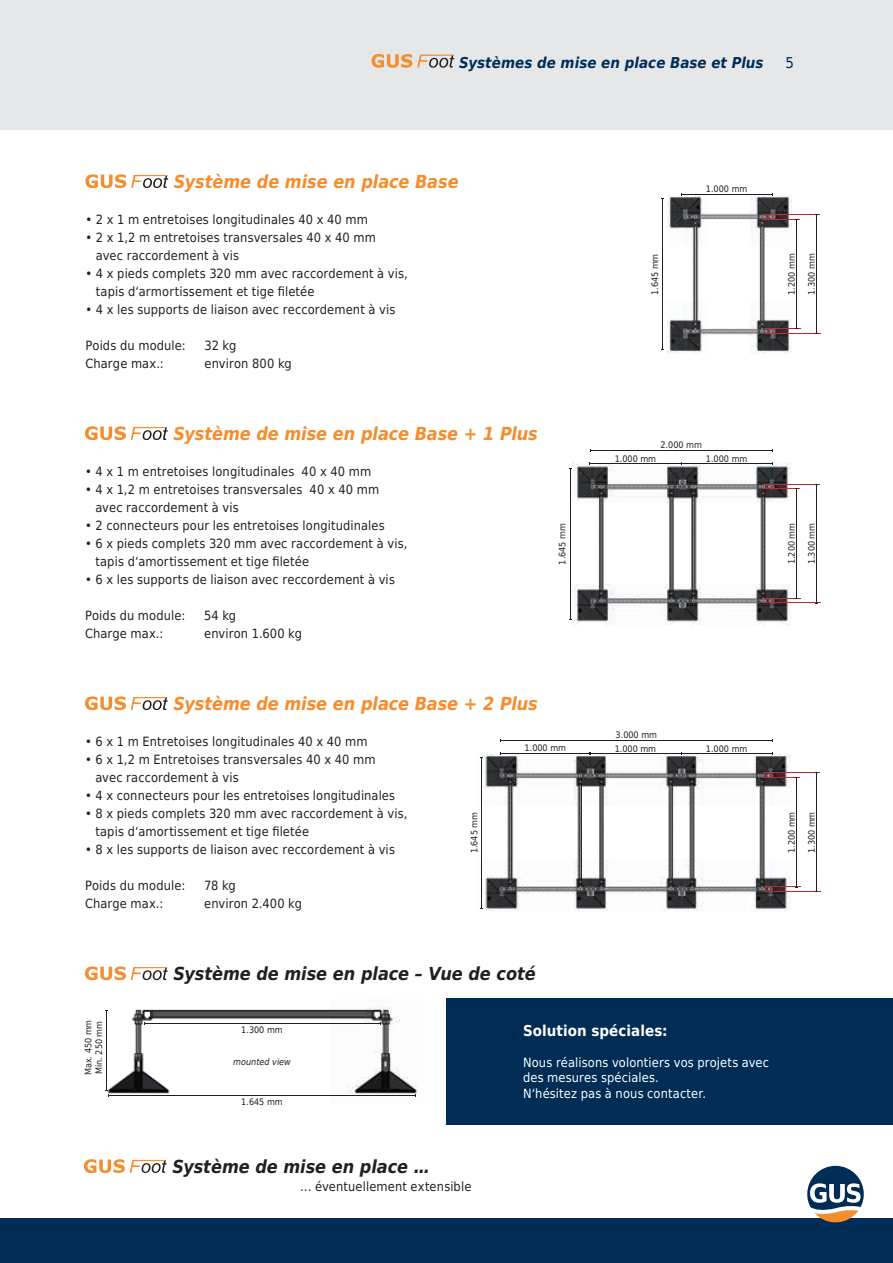
<style>
.page{position:relative;width:893px;height:1263px;background:#fff}
.page>*{position:absolute;margin:0;border:0;box-sizing:border-box;transform-origin:0 0}
.t1{font:italic 700 18px "DejaVu Sans Condensed";letter-spacing:-.005em;color:#f68c2b}
.t2{font:italic 700 18px "DejaVu Sans Condensed";letter-spacing:-.005em;color:#231f20}
.t3{font:italic 700 15px "DejaVu Sans Condensed";color:#002d56}
.t4{font:700 15px "DejaVu Sans Condensed";letter-spacing:.005em;color:#fff}
.t5{font:15px "DejaVu Sans Condensed";color:#002d56}
.t6{font:12.75px/18px "DejaVu Sans Condensed";letter-spacing:.01em;color:#231f20}
.t7{font:12.75px/15.3px "DejaVu Sans Condensed";letter-spacing:.01em;color:#fff}
.t8{font:9px/13.6px "DejaVu Sans Condensed";color:#231f20}
.t9{font:italic 9px "DejaVu Sans Condensed";color:#231f20}
</style>
<div class="page">
<div style="left:0;top:1218px;width:893px;height:45px;background:#002d56"></div>
<svg style="left:807px;top:1166px;width:57px;height:56px"></svg>
<div style="left:0;top:0;width:893px;height:130px;background:#e6e7e9"></div>
<svg style="left:372px;top:54px;width:82px;height:14px"></svg>
<img style="left:572px;top:462px;width:219px;height:163px">
<svg style="left:85px;top:174px;width:83px;height:14px"></svg>
<svg style="left:85px;top:426px;width:83px;height:14px"></svg>
<svg style="left:85px;top:696px;width:83px;height:14px"></svg>
<svg style="left:85px;top:966px;width:83px;height:14px"></svg>
<div style="left:446px;top:998px;width:447px;height:126px;background:#002d56"></div>
<img style="left:480px;top:754px;width:311px;height:157px">
<hr style="left:482px;top:757px;width:1px;height:151px;background:#231f20">
<hr style="left:570px;top:468px;width:1px;height:151px;background:#231f20">
<hr style="left:501px;top:740px;width:271px;height:1px;background:#231f20">
<hr style="left:501px;top:753px;width:89px;height:1px;background:#231f20">
<hr style="left:590px;top:753px;width:91px;height:1px;background:#231f20">
<hr style="left:681px;top:753px;width:91px;height:1px;background:#231f20">
<hr style="left:764px;top:891px;width:57px;height:1px;background:#d1232a">
<hr style="left:764px;top:603px;width:57px;height:1px;background:#d1232a">
<hr style="left:764px;top:887px;width:37px;height:1px;background:#d1232a">
<hr style="left:764px;top:598px;width:37px;height:1px;background:#d1232a">
<hr style="left:763px;top:773px;width:56px;height:1px;background:#d1232a">
<hr style="left:763px;top:484px;width:56px;height:1px;background:#d1232a">
<hr style="left:763px;top:777px;width:37px;height:1px;background:#d1232a">
<hr style="left:763px;top:489px;width:37px;height:1px;background:#d1232a">
<hr style="left:816px;top:773px;width:1px;height:119px;background:#231f20">
<hr style="left:816px;top:484px;width:1px;height:119px;background:#231f20">
<hr style="left:796px;top:778px;width:1px;height:109px;background:#231f20">
<hr style="left:796px;top:489px;width:1px;height:109px;background:#231f20">
<img style="left:105px;top:1006px;width:313px;height:89px">
<hr style="left:109px;top:1095px;width:306px;height:1px;background:#231f20">
<hr style="left:144px;top:1023px;width:236px;height:1px;background:#231f20">
<hr style="left:107px;top:1010px;width:1px;height:80px;background:#231f20">
<svg style="left:106px;top:1090px;width:4px;height:7px"></svg>
<svg style="left:84px;top:1159px;width:83px;height:14px"></svg>
<img style="left:667px;top:195px;width:124px;height:158px">
<hr style="left:590px;top:450px;width:182px;height:1px;background:#231f20">
<hr style="left:590px;top:463px;width:91px;height:1px;background:#231f20">
<hr style="left:681px;top:463px;width:91px;height:1px;background:#231f20">
<hr style="left:662px;top:199px;width:1px;height:151px;background:#231f20">
<hr style="left:764px;top:333px;width:57px;height:1px;background:#d1232a">
<hr style="left:764px;top:328px;width:37px;height:1px;background:#d1232a">
<hr style="left:763px;top:214px;width:56px;height:1px;background:#d1232a">
<hr style="left:763px;top:219px;width:37px;height:1px;background:#d1232a">
<hr style="left:816px;top:215px;width:1px;height:119px;background:#231f20">
<hr style="left:796px;top:219px;width:1px;height:110px;background:#231f20">
<hr style="left:681px;top:194px;width:91px;height:1px;background:#231f20">
<p class="t3" style="left:459px;top:51px;width:306px">Systèmes de mise en place Base et Plus</p>
<p class="t5" style="left:785px;top:50px;width:10px">5</p>
<h1 class="t1" style="left:174px;top:168px;width:286px">Système de mise en place Base</h1>
<p class="t6" style="left:85px;top:210px;width:284px">• 2 x 1 m entretoises longitudinales 40 x 40 mm</p>
<p class="t6" style="left:96px;top:228px;width:282px;text-indent:-10px">• 2 x 1,2 m entretoises transversales 40 x 40 mm avec raccordement à vis</p>
<p class="t6" style="left:96px;top:264px;width:313px;text-indent:-10px">• 4 x pieds complets 320 mm avec raccordement à vis, tapis d‘armortissement et tige filetée</p>
<p class="t6" style="left:85px;top:300px;width:311px">• 4 x les supports de liaison avec reccordement à vis</p>
<p class="t6" style="left:85px;top:336px;width:102px">Poids du module:</p>
<p class="t6" style="left:205px;top:336px;width:33px">32 kg</p>
<p class="t6" style="left:85px;top:354px;width:80px">Charge max.:</p>
<p class="t6" style="left:205px;top:354px;width:89px">environ 800 kg</p>
<h1 class="t1" style="left:173px;top:420px;width:366px">Système de mise en place Base + 1 Plus</h1>
<p class="t6" style="left:85px;top:462px;width:288px">• 4 x 1 m entretoises longitudinales 40 x 40 mm</p>
<p class="t6" style="left:95px;top:480px;width:285px;text-indent:-10px">• 4 x 1,2 m entretoises transversales 40 x 40 mm avec raccordement à vis</p>
<p class="t6" style="left:85px;top:516px;width:301px">• 2 connecteurs pour les entretoises longitudinales</p>
<p class="t6" style="left:95px;top:534px;width:313px;text-indent:-10px">• 6 x pieds complets 320 mm avec raccordement à vis, tapis d‘amortissement et tige filetée</p>
<p class="t6" style="left:85px;top:570px;width:311px">• 6 x les supports de liaison avec reccordement à vis</p>
<p class="t6" style="left:85px;top:606px;width:102px">Poids du module:</p>
<p class="t6" style="left:204px;top:606px;width:34px">54 kg</p>
<p class="t6" style="left:85px;top:624px;width:80px">Charge max.:</p>
<p class="t6" style="left:204px;top:624px;width:99px">environ 1.600 kg</p>
<p class="t8" style="left:555px;top:565px;width:43px;rotate:-90deg">1.645 mm</p>
<h1 class="t1" style="left:173px;top:690px;width:366px">Système de mise en place Base + 2 Plus</h1>
<p class="t6" style="left:85px;top:732px;width:284px">• 6 x 1 m Entretoises longitudinales 40 x 40 mm</p>
<p class="t6" style="left:95px;top:750px;width:282px;text-indent:-10px">• 6 x 1,2 m Entretoises transversales 40 x 40 mm avec raccordement à vis</p>
<p class="t6" style="left:85px;top:786px;width:312px">• 4 x connecteurs pour les entretoises longitudinales</p>
<p class="t6" style="left:95px;top:804px;width:313px;text-indent:-10px">• 8 x pieds complets 320 mm avec raccordement à vis, tapis d‘amortissement et tige filetée</p>
<p class="t6" style="left:85px;top:840px;width:311px">• 8 x les supports de liaison avec reccordement à vis</p>
<p class="t6" style="left:85px;top:876px;width:102px">Poids du module:</p>
<p class="t6" style="left:204px;top:876px;width:33px">78 kg</p>
<p class="t6" style="left:85px;top:894px;width:80px">Charge max.:</p>
<p class="t6" style="left:204px;top:894px;width:99px">environ 2.400 kg</p>
<p class="t8" style="left:525px;top:741px;width:43px">1.000 mm</p>
<p class="t8" style="left:467px;top:853px;width:43px;rotate:-90deg">1.645 mm</p>
<h1 class="t2" style="left:173px;top:960px;width:364px">Système de mise en place – Vue de coté</h1>
<p class="t8" style="left:706px;top:182px;width:43px">1.000 mm</p>
<p class="t8" style="left:648px;top:295px;width:43px;rotate:-90deg">1.645 mm</p>
<p class="t8" style="left:784px;top:295px;width:43px;rotate:-90deg">1.200 mm</p>
<p class="t8" style="left:804px;top:295px;width:43px;rotate:-90deg">1.300 mm</p>
<p class="t8" style="left:660px;top:438px;width:43px">2.000 mm</p>
<p class="t8" style="left:615px;top:451px;width:43px">1.000 mm</p>
<p class="t8" style="left:706px;top:451px;width:43px">1.000 mm</p>
<p class="t8" style="left:784px;top:564px;width:43px;rotate:-90deg">1.200 mm</p>
<p class="t8" style="left:804px;top:564px;width:43px;rotate:-90deg">1.300 mm</p>
<p class="t8" style="left:615px;top:728px;width:44px">3.000 mm<br>1.000 mm</p>
<p class="t8" style="left:706px;top:741px;width:43px">1.000 mm</p>
<p class="t8" style="left:784px;top:853px;width:43px;rotate:-90deg">1.200 mm</p>
<p class="t8" style="left:804px;top:853px;width:43px;rotate:-90deg">1.300 mm</p>
<p class="t8" style="left:82px;top:1075px;width:57px;line-height:10.8px;rotate:-90deg">Max. 450 mm<br>Min. 250 mm</p>
<p class="t8" style="left:241px;top:1023px;width:43px">1.300 mm</p>
<p class="t9" style="left:233px;top:1056px;width:59px">mounted view</p>
<p class="t8" style="left:241px;top:1094px;width:43px">1.645 mm</p>
<h1 class="t2" style="left:172px;top:1153px;width:259px">Système de mise en place …</h1>
<p class="t6" style="left:300px;top:1177px;width:173px">… éventuellement extensible</p>
<p class="t4" style="left:523px;top:1019px;width:146px">Solution spéciales:</p>
<p class="t7" style="left:523px;top:1054px;width:248px">Nous réalisons volontiers vos projets avec des mesures spéciales.<br>N‘hésitez pas à nous contacter.</p>
</div>
